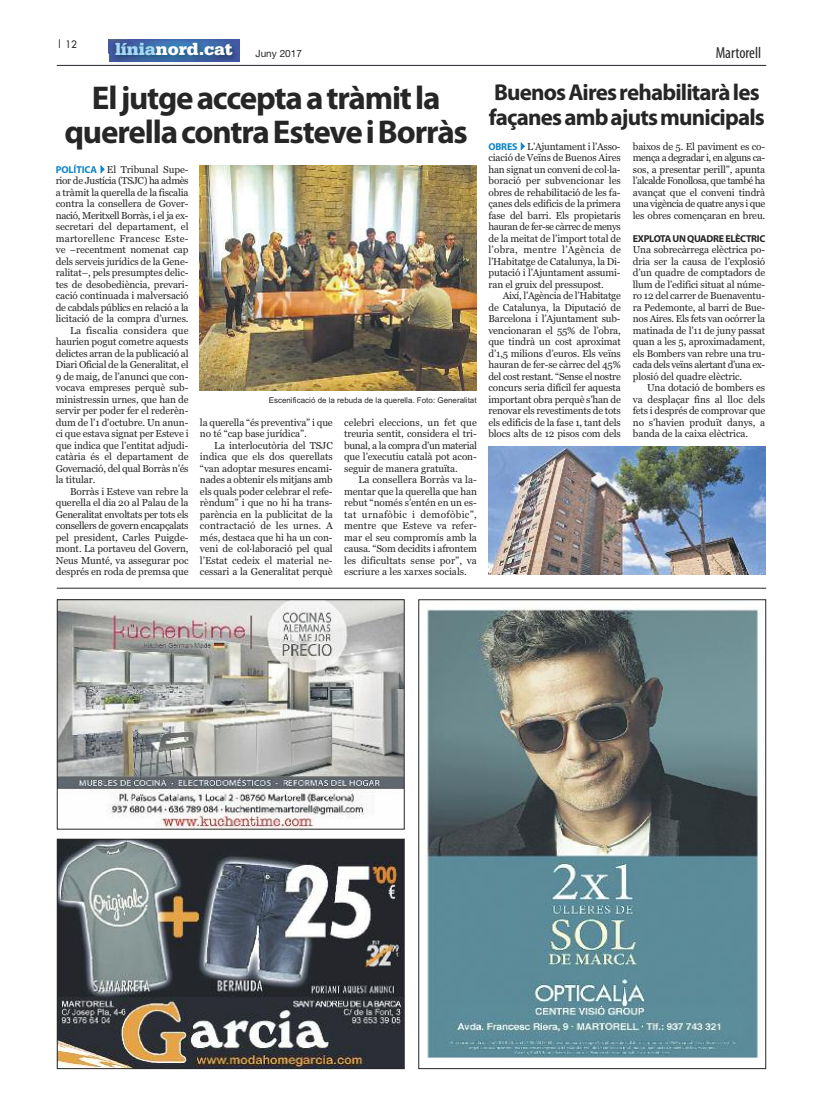
<style>
.page{position:relative;width:823px;height:1106px;background:#fff}
.page>*{position:absolute;margin:0;border:0;box-sizing:border-box;transform-origin:0 0}
.t1{font:700 33px/34px "Myriad Pro";letter-spacing:-.035em;color:#272627;text-align:center}
.t2{font:700 23px/25px "Myriad Pro";letter-spacing:-.035em;color:#272627}
.t3{font:900 18px "Serifa";color:#fff}
.t4{font:condensed 16px "Myriad Pro";color:#272627}
.t5{font:10px/11.5px "Georgia";letter-spacing:-.01em;color:#272627;text-align:justify}
.t6{font:10px "Georgia";letter-spacing:-.035em;color:#272627}
.t7{font:10px "Georgia";letter-spacing:-.03em;color:#272627}
.t8{font:10px "Georgia";letter-spacing:.02em;color:#272627}
.t9{font:700 10px "Myriad Pro";letter-spacing:-.03em;color:#272627}
.t10{font:10px "Georgia";letter-spacing:.015em;color:#272627}
.t11{font:10px "Helvetica Neue";color:#272627}
.t12{font:10px "Futura";color:#272627}
.t13{font:8px "Arial";color:#272627}
.s1{color:#a7d8f7}
.s2{font-family:"Myriad Pro";font-weight:700;color:#0d85c9}
.s3{color:#0d85c9}
</style>
<div class="page">
<img style="left:107px;top:39px;width:150px;height:26px">
<img style="left:109px;top:39px;width:130px;height:22px">
<hr style="left:57px;top:65px;width:708px;height:1px;background:#23262b">
<hr style="left:57px;top:588px;width:708px;height:1px;background:#23262b">
<img style="left:59px;top:601px;width:343px;height:226px">
<div style="left:57px;top:599px;width:347px;height:230px;border:1px solid #272627"></div>
<img style="left:59px;top:840px;width:343px;height:227px">
<div style="left:57px;top:838px;width:347px;height:231px;border:1px solid #272627"></div>
<img style="left:426px;top:607px;width:335px;height:452px">
<img style="left:199px;top:165px;width:277px;height:225px">
<img style="left:488px;top:446px;width:276px;height:128px">
<p class="t12" style="left:57px;top:40px;width:22px">| 12</p>
<h3 class="t3" style="left:115px;top:43px;width:119px"><span class="s1">línia</span>nord.cat</h3>
<h3 class="t4" style="left:715px;top:47px;width:47px">Martorell</h3>
<p class="t11" style="left:255px;top:48px;width:48px">Juny 2017</p>
<h1 class="t1" style="left:64px;top:84px;width:404px">Eljutgeacceptaatràmitla querellacontraEsteveiBorràs</h1>
<h2 class="t2" style="left:488px;top:82px;width:277px">BuenosAiresrehabilitaràles façanesambajutsmunicipals</h2>
<p class="t5" style="left:488px;top:140px;width:134px"><span class="s2">OBRES</span><span class="s3">✔</span>L’Ajuntament i l’Asso&shy;ciació de Veïns de Buenos Aires han signat un conveni de col·la&shy;boració per subvencionar les obres de rehabilitació de les fa&shy;çanes dels edificis de la primera fase del barri. Els propietaris hauran de fer-se càrrec de menys de la meitat de l’import total de l’obra, mentre l’Agència de l’Habitatge de Catalunya, la Di&shy;putació i l’Ajuntament assumi&shy;ran el gruix del pressupost.</p>
<p class="t5" style="left:488px;top:290px;width:134px;text-indent:14px">Així, l’Agència de l’Habitatge de Catalunya, la Diputació de Barcelona i l’Ajuntament sub&shy;vencionaran el 55% de l’obra, que tindrà un cost aproximat d’1,5 milions d’euros. Els veïns hauran de fer-se càrrec del 45% del cost restant. “Sense el nostre concurs seria difícil fer aquesta important obra perquè s’han de renovar els revestiments de tots els edificis de la fase 1, tant dels blocs alts de 12 pisos com dels</p>
<p class="t5" style="left:632px;top:140px;width:134px">baixos de 5. El paviment es co&shy;mença a degradar i, en alguns ca&shy;sos, a presentar perill”, apunta l’alcalde Fonollosa, que també ha avançat que el conveni tindrà una vigència de quatre anys i que les obres començaran en breu.</p>
<p class="t9" style="left:632px;top:234px;width:134px">EXPLOTA UN QUADRE ELÈCTRIC</p>
<p class="t5" style="left:632px;top:244px;width:134px">Una sobrecàrrega elèctrica po&shy;dria ser la causa de l’explosió d’un quadre de comptadors de llum de l’edifici situat al núme&shy;ro 12 del carrer de Buenaventu&shy;ra Pedemonte, al barri de Bue&shy;nos Aires. Els fets van ocórrer la matinada de l’11 de juny passat quan a les 5, aproximadament, els Bombers van rebre una tru&shy;cada dels veïns alertant d’una ex&shy;plosió del quadre elèctric.</p>
<p class="t5" style="left:632px;top:382px;width:134px;text-indent:14px">Una dotació de bombers es va desplaçar fins al lloc dels fets i després de comprovar que no s’havien produït danys, a banda de la caixa elèctrica.</p>
<p class="t5" style="left:56px;top:163px;width:134px"><span class="s2">POLÍTICA</span><span class="s3">✔</span>El Tribunal Supe-</p>
<p class="t6" style="left:56px;top:175px;width:134px">rior de Justícia (TSJC) ha admès</p>
<p class="t5" style="left:56px;top:186px;width:134px">a tràmit la querella de la fiscalia</p>
<p class="t5" style="left:56px;top:198px;width:134px">contra la consellera de Gover-</p>
<p class="t6" style="left:56px;top:209px;width:134px">nació, Meritxell Borràs, i el ja ex-</p>
<p class="t5" style="left:56px;top:221px;width:134px">secretari del departament, el</p>
<p class="t8" style="left:56px;top:232px;width:134px">martorellenc Francesc Este-</p>
<p class="t5" style="left:56px;top:244px;width:134px">ve –recentment nomenat cap</p>
<p class="t5" style="left:56px;top:255px;width:134px">dels serveis jurídics de la Gene-</p>
<p class="t5" style="left:56px;top:267px;width:134px">ralitat–, pels presumptes delic-</p>
<p class="t5" style="left:56px;top:278px;width:134px">tes de desobediència, prevari-</p>
<p class="t5" style="left:56px;top:290px;width:134px">cació continuada i malversació</p>
<p class="t7" style="left:56px;top:301px;width:134px">de cabdals públics en relació a la</p>
<p class="t5" style="left:56px;top:313px;width:134px">licitació de la compra d’urnes.</p>
<p class="t10" style="left:70px;top:324px;width:120px">La fiscalia considera que</p>
<p class="t5" style="left:56px;top:336px;width:134px">haurien pogut cometre aquests</p>
<p class="t5" style="left:56px;top:347px;width:134px">delictes arran de la publicació al</p>
<p class="t5" style="left:56px;top:359px;width:134px">Diari Oficial de la Generalitat, el</p>
<p class="t5" style="left:56px;top:370px;width:134px">9 de maig, de l’anunci que con-</p>
<p class="t5" style="left:56px;top:382px;width:134px">vocava empreses perquè sub-</p>
<p class="t5" style="left:56px;top:393px;width:134px">ministressin urnes, que han de</p>
<p class="t5" style="left:56px;top:405px;width:134px">servir per poder fer el rederèn-</p>
<p class="t5" style="left:56px;top:416px;width:134px">dum de l’1 d’octubre. Un anun-</p>
<p class="t5" style="left:56px;top:428px;width:134px">ci que estava signat per Esteve i</p>
<p class="t5" style="left:56px;top:439px;width:134px">que indica que l’entitat adjudi-</p>
<p class="t5" style="left:56px;top:451px;width:134px">catària és el departament de</p>
<p class="t7" style="left:56px;top:462px;width:134px">Governació, del qual Borràs n’és</p>
<p class="t5" style="left:56px;top:474px;width:41px">la titular.</p>
<p class="t5" style="left:70px;top:485px;width:120px">Borràs i Esteve van rebre la</p>
<p class="t5" style="left:56px;top:497px;width:134px">querella el dia 20 al Palau de la</p>
<p class="t7" style="left:56px;top:508px;width:134px">Generalitat envoltats per tots els</p>
<p class="t6" style="left:56px;top:520px;width:134px">consellers de govern encapçalats</p>
<p class="t5" style="left:56px;top:531px;width:134px">pel president, Carles Puigde-</p>
<p class="t5" style="left:56px;top:543px;width:134px">mont. La portaveu del Govern,</p>
<p class="t5" style="left:56px;top:554px;width:134px">Neus Munté, va assegurar poc</p>
<p class="t5" style="left:56px;top:566px;width:134px">després en roda de premsa que</p>
<p class="t13" style="left:268px;top:395px;width:209px">Escenificació de la rebuda de la querella. Foto: Generalitat</p>
<p class="t5" style="left:200px;top:416px;width:134px">la querella “és preventiva” i que no té “cap base jurídica”.</p>
<p class="t5" style="left:200px;top:439px;width:134px;text-indent:14px">La interlocutòria del TSJC indica que els dos querellats “van adoptar mesures encami&shy;nades a obtenir els mitjans amb els quals poder celebrar el refe&shy;rèndum” i que no hi ha trans&shy;parència en la publicitat de la contractació de les urnes. A més, destaca que hi ha un con&shy;veni de col·laboració pel qual l’Estat cedeix el material ne&shy;cessari a la Generalitat perquè</p>
<p class="t5" style="left:344px;top:416px;width:134px">celebri eleccions, un fet que treuria sentit, considera el tri&shy;bunal, a la compra d’un material que l’executiu català pot acon&shy;seguir de manera gratuïta.</p>
<p class="t5" style="left:344px;top:474px;width:134px;text-indent:14px">La consellera Borràs va la&shy;mentar que la querella que han rebut “només s’entén en un es&shy;tat urnafòbic i demofòbic”, mentre que Esteve va refer&shy;mar el seu compromís amb la causa. “Som decidits i afrontem les dificultats sense por”, va escriure a les xarxes socials.</p>
</div>
